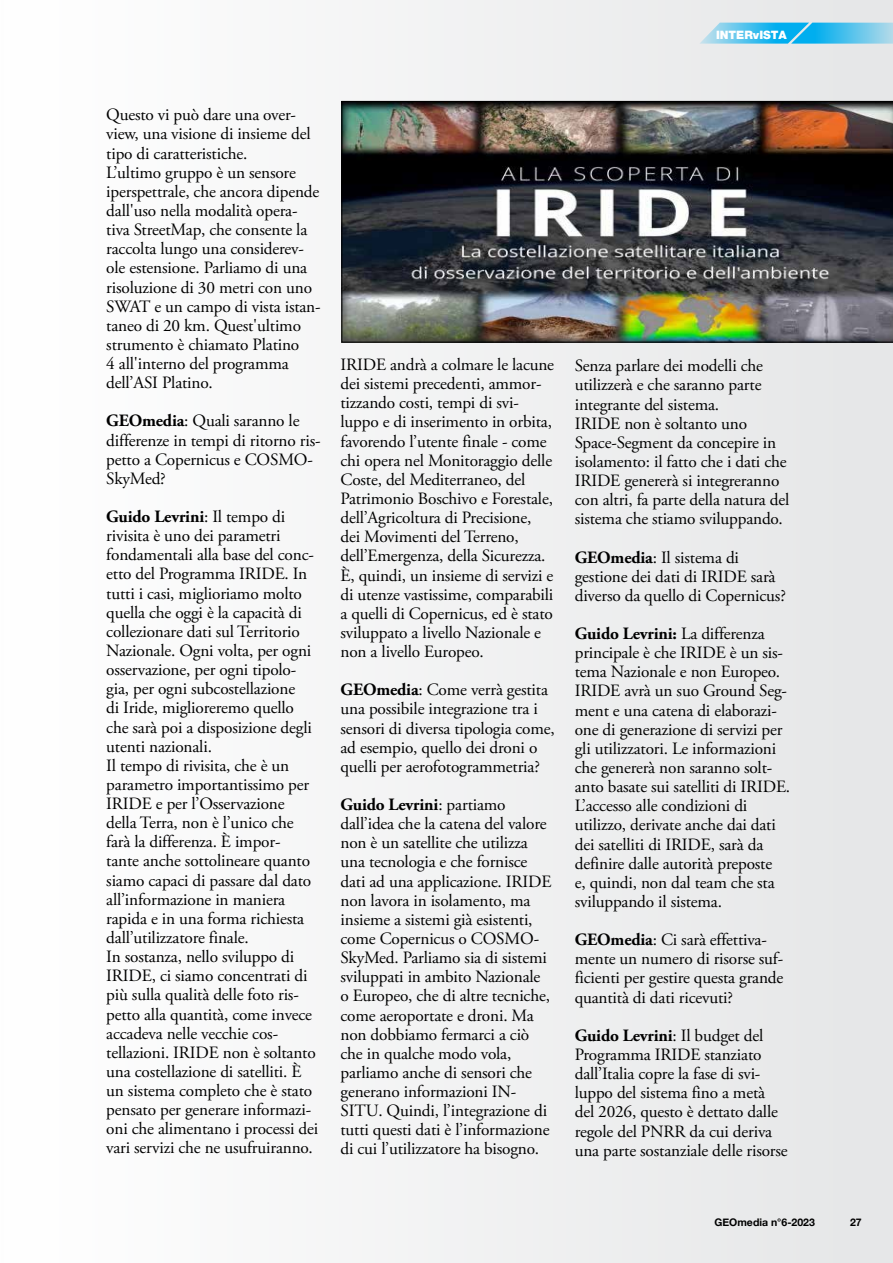
<style>
.page{position:relative;width:893px;height:1263px;background:#fff}
.page>*{position:absolute;margin:0;border:0;box-sizing:border-box;transform-origin:0 0}
.t1{font:17.25px/19.2px "Adobe Garamond Pro";letter-spacing:-.01em;color:#000}
.t2{font:900 11.55px "Helvetica Neue";color:#fff}
.t3{font:700 10.5px "Helvetica Neue";color:#000}
.s1{font-weight:700}
</style>
<div class="page">
<div style="left:1px;top:0;width:892px;height:1263px;background:linear-gradient(to right,#fff,#e4e5e6)"></div>
<svg style="left:699px;top:23px;width:194px;height:21px;background:#56c3ec"></svg>
<img style="left:342px;top:101px;width:551px;height:241px">
<hr style="left:0;top:0;width:4px;height:1263px;background:#fdfdfd">
<p class="t2" style="left:716px;top:28px;width:72px">INTERvISTA</p>
<p class="t1" style="left:106px;top:106px;width:216px">Questo vi può dare una over&shy;view, una visione di insieme del tipo di caratteristiche.<br>L’ultimo gruppo è un sensore iperspettrale, che ancora dipende dall'uso nella modalità opera&shy;tiva StreetMap, che consente la raccolta lungo una considerev&shy;ole estensione. Parliamo di una risoluzione di 30 metri con uno<br>SWAT e un campo di vista istan&shy;taneo di 20 km. Quest'ultimo strumento è chiamato Platino<br>4 all'interno del programma dell’ASI Platino.</p>
<p class="t1" style="left:106px;top:412px;width:216px"><span class="s1">GEOmedia</span>: Quali saranno le differenze in tempi di ritorno ris&shy;petto a Copernicus e COSMO-<br>SkyMed?</p>
<p class="t1" style="left:106px;top:508px;width:213px"><span class="s1">Guido Levrini</span>: Il tempo di rivisita è uno dei parametri fondamentali alla base del conc&shy;etto del Programma IRIDE. In tutti i casi, miglioriamo molto quella che oggi è la capacità di collezionare dati sul Territorio<br>Nazionale. Ogni volta, per ogni osservazione, per ogni tipolo&shy;gia, per ogni subcostellazione<br>di Iride, miglioreremo quello che sarà poi a disposizione degli utenti nazionali.<br>Il tempo di rivisita, che è un parametro importantissimo per<br>IRIDE e per l’Osservazione della Terra, non è l’unico che farà la differenza. È impor-<br>tante anche sottolineare quanto siamo capaci di passare dal dato all’informazione in maniera rapida e in una forma richiesta dall’utilizzatore finale.<br>In sostanza, nello sviluppo di<br>IRIDE, ci siamo concentrati di più sulla qualità delle foto ris&shy;petto alla quantità, come invece accadeva nelle vecchie cos&shy;tellazioni. IRIDE non è soltanto una costellazione di satelliti. È un sistema completo che è stato pensato per generare informazi&shy;oni che alimentano i processi dei vari servizi che ne usufruiranno.</p>
<p class="t1" style="left:341px;top:356px;width:215px">IRIDE andrà a colmare le lacune dei sistemi precedenti, ammor&shy;tizzando costi, tempi di svi&shy;luppo e di inserimento in orbita, favorendo l’utente finale - come chi opera nel Monitoraggio delle<br>Coste, del Mediterraneo, del<br>Patrimonio Boschivo e Forestale, dell’Agricoltura di Precisione, dei Movimenti del Terreno, dell’Emergenza, della Sicurezza.<br>È, quindi, un insieme di servizi e di utenze vastissime, comparabili a quelli di Copernicus, ed è stato sviluppato a livello Nazionale e non a livello Europeo.</p>
<p class="t1" style="left:341px;top:681px;width:216px"><span class="s1">GEOmedia</span>: Come verrà gestita una possibile integrazione tra i sensori di diversa tipologia come, ad esempio, quello dei droni o quelli per aerofotogrammetria?</p>
<p class="t1" style="left:341px;top:796px;width:213px"><span class="s1">Guido Levrini</span>: partiamo dall’idea che la catena del valore non è un satellite che utilizza una tecnologia e che fornisce dati ad una applicazione. IRIDE non lavora in isolamento, ma insieme a sistemi già esistenti, come Copernicus o COSMO-<br>SkyMed. Parliamo sia di sistemi sviluppati in ambito Nazionale o Europeo, che di altre tecniche, come aeroportate e droni. Ma non dobbiamo fermarci a ciò che in qualche modo vola, parliamo anche di sensori che generano informazioni IN-<br>SITU. Quindi, l’integrazione di tutti questi dati è l’informazione di cui l’utilizzatore ha bisogno.</p>
<p class="t1" style="left:575px;top:357px;width:216px">Senza parlare dei modelli che utilizzerà e che saranno parte integrante del sistema.<br>IRIDE non è soltanto uno<br>Space-Segment da concepire in isolamento: il fatto che i dati che<br>IRIDE genererà si integreranno con altri, fa parte della natura del sistema che stiamo sviluppando.</p>
<p class="t1" style="left:575px;top:548px;width:213px"><span class="s1">GEOmedia</span>: Il sistema di gestione dei dati di IRIDE sarà diverso da quello di Copernicus?</p>
<p class="t1" style="left:575px;top:625px;width:217px"><span class="s1">Guido Levrini:</span> La differenza principale è che IRIDE è un sis&shy;tema Nazionale e non Europeo.<br>IRIDE avrà un suo Ground Seg&shy;ment e una catena di elaborazi&shy;one di generazione di servizi per gli utilizzatori. Le informazioni che genererà non saranno solt&shy;anto basate sui satelliti di IRIDE.<br>L’accesso alle condizioni di utilizzo, derivate anche dai dati dei satelliti di IRIDE, sarà da definire dalle autorità preposte<br>e, quindi, non dal team che sta sviluppando il sistema.</p>
<p class="t1" style="left:575px;top:931px;width:210px"><span class="s1">GEOmedia</span>: Ci sarà effettiva&shy;mente un numero di risorse suf&shy;ficienti per gestire questa grande quantità di dati ricevuti?</p>
<p class="t1" style="left:575px;top:1026px;width:215px"><span class="s1">Guido Levrini</span>: Il budget del<br>Programma IRIDE stanziato dall’Italia copre la fase di svi&shy;luppo del sistema fino a metà del 2026, questo è dettato dalle regole del PNRR da cui deriva una parte sostanziale delle risorse</p>
<p class="t3" style="left:714px;top:1214px;width:102px">GEOmedia n°6-2023</p>
<p class="t3" style="left:850px;top:1214px;width:13px">27</p>
</div>
